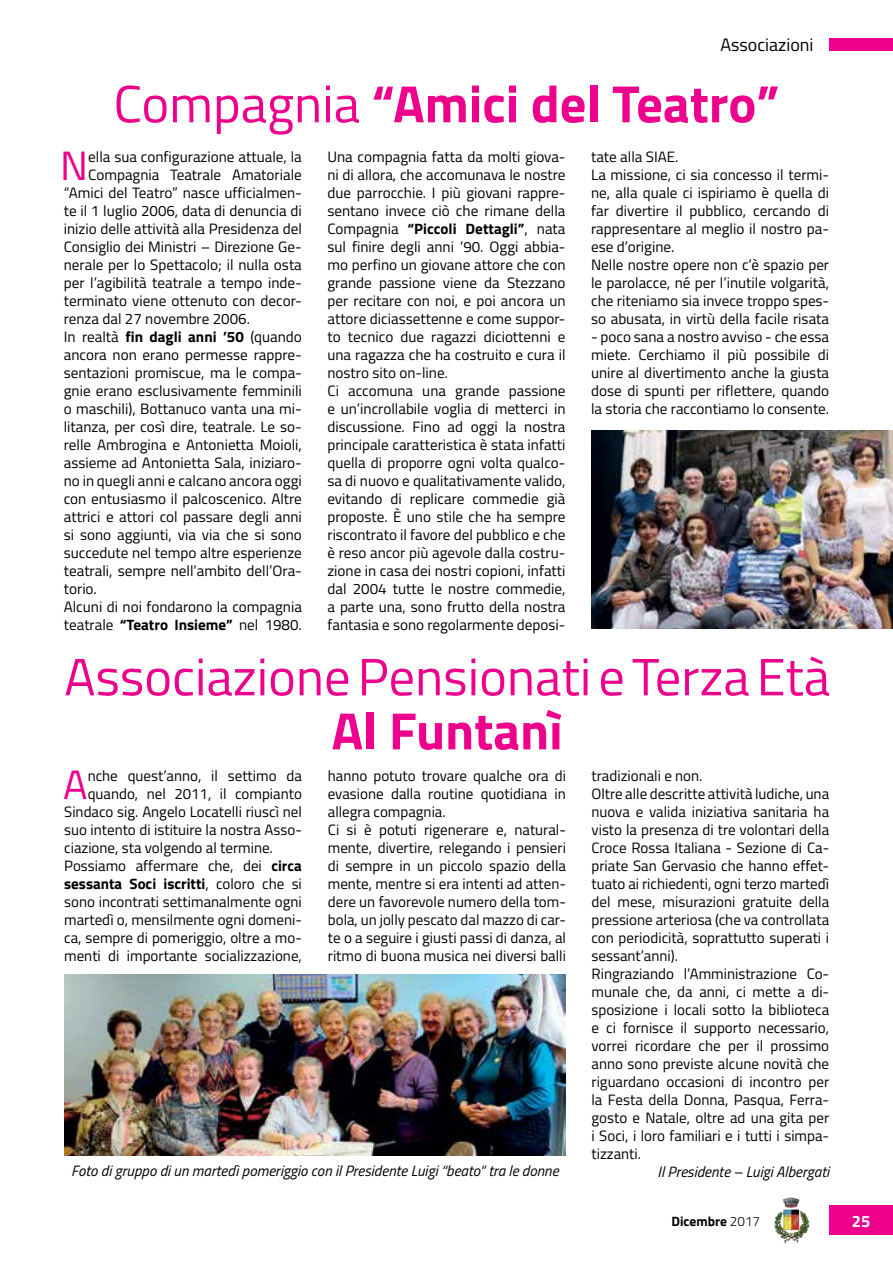
<style>
.page{position:relative;width:893px;height:1263px;background:#fff}
.page>*{position:absolute;margin:0;border:0;box-sizing:border-box;transform-origin:0 0}
.t1{font:700 52.5px "Titillium";color:#ec008c}
.t2{font:52.5px "Titillium";color:#ec008c}
.t3{font:40.95px "Titillium";color:#ec008c}
.t4{font:18px "Titillium";color:#000}
.t5{font:700 16.5px "Titillium";color:#fff}
.t6{font:15px/18px "Titillium";color:#000}
.t7{font:italic 15px "Titillium";color:#000}
.t8{font:700 15px "Titillium";color:#000}
.t9{font:700 13.5px "Titillium";color:#000}
.s1{font-weight:400}
.s2{font-weight:700}
.s3{font-weight:300}
</style>
<div class="page">
<img style="left:782px;top:1197px;width:14px;height:11px">
<div style="left:829px;top:1205px;width:64px;height:30px;background:#ec008c"></div>
<div style="left:829px;top:38px;width:64px;height:13px;background:#ec008c"></div>
<img style="left:64px;top:975px;width:502px;height:180px">
<img style="left:591px;top:430px;width:302px;height:198px">
<p class="t4" style="left:720px;top:31px;width:95px">Associazioni</p>
<h1 class="t1" style="left:113px;top:64px;width:667px"><span class="s1">Compagnia</span> “Amici del Teatro”</h1>
<h2 class="t3" style="left:60px;top:136px;width:30px">N</h2>
<p class="t6" style="left:88px;top:147px;width:215px">ella sua configurazione attuale, la</p>
<p class="t6" style="left:88px;top:165px;width:215px">Compagnia Teatrale Amatoriale</p>
<p class="t6" style="left:64px;top:183px;width:240px">“Amici del Teatro” nasce ufficialmen-</p>
<p class="t6" style="left:64px;top:201px;width:240px">te il 1 luglio 2006, data di denuncia di</p>
<p class="t6" style="left:64px;top:219px;width:240px">inizio delle attività alla Presidenza del</p>
<p class="t6" style="left:64px;top:237px;width:240px">Consiglio dei Ministri – Direzione Ge-</p>
<p class="t6" style="left:64px;top:255px;width:240px">nerale per lo Spettacolo; il nulla osta</p>
<p class="t6" style="left:64px;top:273px;width:240px">per l’agibilità teatrale a tempo inde-</p>
<p class="t6" style="left:64px;top:291px;width:240px">terminato viene ottenuto con decor-</p>
<p class="t6" style="left:64px;top:309px;width:188px">renza dal 27 novembre 2006.</p>
<p class="t6" style="left:64px;top:327px;width:240px">In realtà <span class="s2">fin dagli anni ’50</span> (quando</p>
<p class="t6" style="left:64px;top:345px;width:240px">ancora non erano permesse rappre-</p>
<p class="t6" style="left:64px;top:363px;width:240px">sentazioni promiscue, ma le compa-</p>
<p class="t6" style="left:64px;top:381px;width:240px">gnie erano esclusivamente femminili</p>
<p class="t6" style="left:64px;top:399px;width:240px">o maschili), Bottanuco vanta una mi-</p>
<p class="t6" style="left:64px;top:417px;width:240px">litanza, per così dire, teatrale. Le so-</p>
<p class="t6" style="left:64px;top:435px;width:240px">relle Ambrogina e Antonietta Moioli,</p>
<p class="t6" style="left:64px;top:453px;width:240px">assieme ad Antonietta Sala, iniziaro-</p>
<p class="t6" style="left:64px;top:471px;width:240px">no in quegli anni e calcano ancora oggi</p>
<p class="t6" style="left:64px;top:489px;width:240px">con entusiasmo il palcoscenico. Altre</p>
<p class="t6" style="left:64px;top:507px;width:240px">attrici e attori col passare degli anni</p>
<p class="t6" style="left:64px;top:525px;width:240px">si sono aggiunti, via via che si sono</p>
<p class="t6" style="left:64px;top:543px;width:240px">succedute nel tempo altre esperienze</p>
<p class="t6" style="left:64px;top:561px;width:240px">teatrali, sempre nell’ambito dell’Ora-</p>
<p class="t6" style="left:64px;top:579px;width:35px">torio.</p>
<p class="t6" style="left:64px;top:597px;width:240px">Alcuni di noi fondarono la compagnia</p>
<p class="t6" style="left:64px;top:615px;width:240px">teatrale <span class="s2">“Teatro Insieme”</span> nel 1980.</p>
<p class="t6" style="left:327px;top:147px;width:240px">Una compagnia fatta da molti giova&shy;ni di allora, che accomunava le nostre due parrocchie. I più giovani rappre&shy;sentano invece ciò che rimane della Compagnia <span class="s2">“Piccoli Dettagli”</span>, nata sul finire degli anni ’90. Oggi abbia&shy;mo perfino un giovane attore che con grande passione viene da Stezzano per recitare con noi, e poi ancora un attore diciassettenne e come suppor&shy;to tecnico due ragazzi diciottenni e una ragazza che ha costruito e cura il nostro sito on-line.<br>Ci accomuna una grande passione e un’incrollabile voglia di metterci in discussione. Fino ad oggi la nostra principale caratteristica è stata infatti quella di proporre ogni volta qualco&shy;sa di nuovo e qualitativamente valido, evitando di replicare commedie già proposte. È uno stile che ha sempre riscontrato il favore del pubblico e che è reso ancor più agevole dalla costru&shy;zione in casa dei nostri copioni, infatti dal 2004 tutte le nostre commedie, a parte una, sono frutto della nostra fantasia e sono regolarmente deposi-</p>
<p class="t6" style="left:591px;top:147px;width:240px">tate alla SIAE.<br>La missione, ci sia concesso il termi&shy;ne, alla quale ci ispiriamo è quella di far divertire il pubblico, cercando di rappresentare al meglio il nostro pa&shy;ese d’origine.<br>Nelle nostre opere non c’è spazio per le parolacce, né per l’inutile volgarità, che riteniamo sia invece troppo spes&shy;so abusata, in virtù della facile risata</p>
<p class="t6" style="left:591px;top:327px;width:240px;text-align:justify">- poco sana a nostro avviso - che essa miete. Cerchiamo il più possibile di unire al divertimento anche la giusta dose di spunti per riflettere, quando la storia che raccontiamo lo consente.</p>
<h1 class="t2" style="left:64px;top:638px;width:767px">Associazione Pensionati e Terza Età</h1>
<h1 class="t1" style="left:332px;top:691px;width:233px">Al Funtanì</h1>
<p class="t6" style="left:328px;top:766px;width:240px">hanno potuto trovare qualche ora di evasione dalla routine quotidiana in allegra compagnia.<br>Ci si è potuti rigenerare e, natural&shy;mente, divertire, relegando i pensieri di sempre in un piccolo spazio della mente, mentre si era intenti ad atten&shy;dere un favorevole numero della tom&shy;bola, un jolly pescato dal mazzo di car&shy;te o a seguire i giusti passi di danza, al ritmo di buona musica nei diversi balli</p>
<p class="t6" style="left:591px;top:766px;width:239px">tradizionali e non.<br>Oltre alle descritte attività ludiche, una nuova e valida iniziativa sanitaria ha visto la presenza di tre volontari della Croce Rossa Italiana - Sezione di Ca&shy;priate San Gervasio che hanno effet&shy;tuato ai richiedenti, ogni terzo martedì del mese, misurazioni gratuite della pressione arteriosa (che va controllata con periodicità, soprattutto superati i sessant’anni).<br>Ringraziando l’Amministrazione Co&shy;munale che, da anni, ci mette a di&shy;sposizione i locali sotto la biblioteca e ci fornisce il supporto necessario, vorrei ricordare che per il prossimo anno sono previste alcune novità che riguardano occasioni di incontro per la Festa della Donna, Pasqua, Ferra&shy;gosto e Natale, oltre ad una gita per i Soci, i loro familiari e i tutti i simpa&shy;tizzanti.</p>
<p class="t7" style="left:658px;top:1161px;width:173px">Il Presidente – Luigi Albergati</p>
<h2 class="t3" style="left:63px;top:754px;width:26px">A</h2>
<p class="t6" style="left:88px;top:766px;width:216px">nche quest’anno, il settimo da</p>
<p class="t6" style="left:88px;top:784px;width:216px">quando, nel 2011, il compianto</p>
<p class="t6" style="left:64px;top:802px;width:239px">Sindaco sig. Angelo Locatelli riuscì nel</p>
<p class="t6" style="left:64px;top:820px;width:239px">suo intento di istituire la nostra Asso-</p>
<p class="t6" style="left:64px;top:838px;width:210px">ciazione, sta volgendo al termine.</p>
<p class="t6" style="left:64px;top:856px;width:239px">Possiamo affermare che, dei <span class="s2">circa</span></p>
<p class="t8" style="left:64px;top:872px;width:239px">sessanta Soci iscritti<span class="s1">, coloro che si</span></p>
<p class="t6" style="left:64px;top:892px;width:239px">sono incontrati settimanalmente ogni</p>
<p class="t6" style="left:64px;top:910px;width:239px">martedì o, mensilmente ogni domeni-</p>
<p class="t6" style="left:64px;top:928px;width:239px">ca, sempre di pomeriggio, oltre a mo-</p>
<p class="t6" style="left:64px;top:946px;width:239px">menti di importante socializzazione,</p>
<p class="t7" style="left:71px;top:1160px;width:489px">Foto di gruppo di un martedì pomeriggio con il Presidente Luigi “beato” tra le donne</p>
<p class="t9" style="left:671px;top:1210px;width:90px">Dicembre <span class="s3">2017</span></p>
<p class="t5" style="left:852px;top:1208px;width:20px">25</p>
</div>
